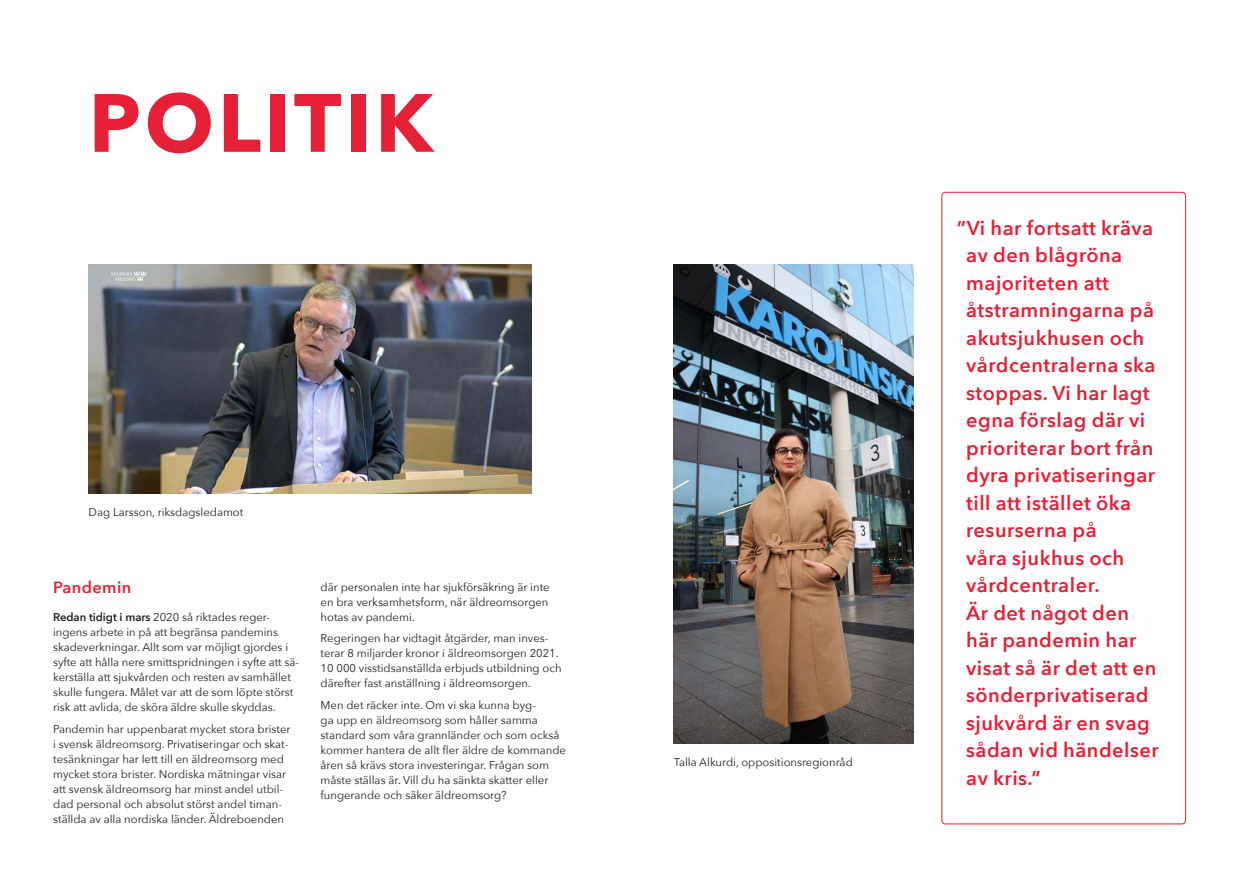
<style>
.page{position:relative;width:1241px;height:886px;background:#fff}
.page>*{position:absolute;margin:0;border:0;box-sizing:border-box;transform-origin:0 0}
.Versal_rubrik{font:700 81.62px "Avenir Next";letter-spacing:.045em;color:#e62036}
.Löpande_u_indrag{font:600 20px/27.5px "Avenir Next";letter-spacing:.025em;color:#e62036}
.R3_2021_intervjufråg{font:600 16.25px "Avenir Next";letter-spacing:.025em;color:#e62036}
.Löpande_u_indrag-2{font:11.25px/15px "Avenir Next";color:#231f20}
.s1{font-weight:600}
</style>
<div class="page">
<img style="left:89px;top:265px;width:442px;height:229px">
<img style="left:673px;top:265px;width:240px;height:479px">
<div style="left:941px;top:192px;width:244px;height:632px;border:1px solid #e62036;border-radius:4px"></div>
<p class="Versal_rubrik" style="left:89px;top:53px;width:346px">POLITIK</p>
<p class="Löpande_u_indrag-2" style="left:89px;top:504px;width:156px">Dag Larsson, riksdagsledamot</p>
<p class="R3_2021_intervjufråg" style="left:53px;top:573px;width:80px">Pandemin</p>
<p class="Löpande_u_indrag-2" style="left:53px;top:609px;width:247px"><span class="s1">Redan tidigt i mars</span> 2020 så riktades reger&shy;ingens arbete in på att begränsa pandemins skadeverkningar. Allt som var möjligt gjordes i syfte att hålla nere smittspridningen i syfte att sä&shy;kerställa att sjukvården och resten av samhället skulle fungera. Målet var att de som löpte störst risk att avlida, de sköra äldre skulle skyddas.</p>
<p class="Löpande_u_indrag-2" style="left:53px;top:721px;width:239px">Pandemin har uppenbarat mycket stora brister i svensk äldreomsorg. Privatiseringar och skat&shy;tesänkningar har lett till en äldreomsorg med mycket stora brister. Nordiska mätningar visar att svensk äldreomsorg har minst andel utbil&shy;dad personal och absolut störst andel timan&shy;ställda av alla nordiska länder. Äldreboenden</p>
<p class="Löpande_u_indrag-2" style="left:320px;top:579px;width:230px;text-align:justify">där personalen inte har sjukförsäkring är inte en bra verksamhetsform, när äldreomsorgen hotas av pandemi.</p>
<p class="Löpande_u_indrag-2" style="left:320px;top:630px;width:242px">Regeringen har vidtagit åtgärder, man inves&shy;terar 8 miljarder kronor i äldreomsorgen 2021.<br>10 000 visstidsanställda erbjuds utbildning och därefter fast anställning i äldreomsorgen.</p>
<p class="Löpande_u_indrag-2" style="left:320px;top:697px;width:247px">Men det räcker inte. Om vi ska kunna byg-<br>ga upp en äldreomsorg som håller samma standard som våra grannländer och som också kommer hantera de allt fler äldre de kommande åren så krävs stora investeringar. Frågan som måste ställas är. Vill du ha sänkta skatter eller fungerande och säker äldreomsorg?</p>
<p class="Löpande_u_indrag-2" style="left:673px;top:754px;width:181px">Talla Alkurdi, oppositionsregionråd</p>
<p class="Löpande_u_indrag" style="left:966px;top:214px;width:194px;text-indent:-9px">”Vi har fortsatt kräva av den blågröna majoriteten att åtstramningarna på akutsjukhusen och vårdcentralerna ska stoppas. Vi har lagt egna förslag där vi prioriterar bort från dyra privatiseringar till att istället öka resurserna på<br>våra sjukhus och vårdcentraler.<br>Är det något den här pandemin har visat så är det att en sönderprivatiserad sjukvård är en svag sådan vid händelser av kris.”</p>
</div>
